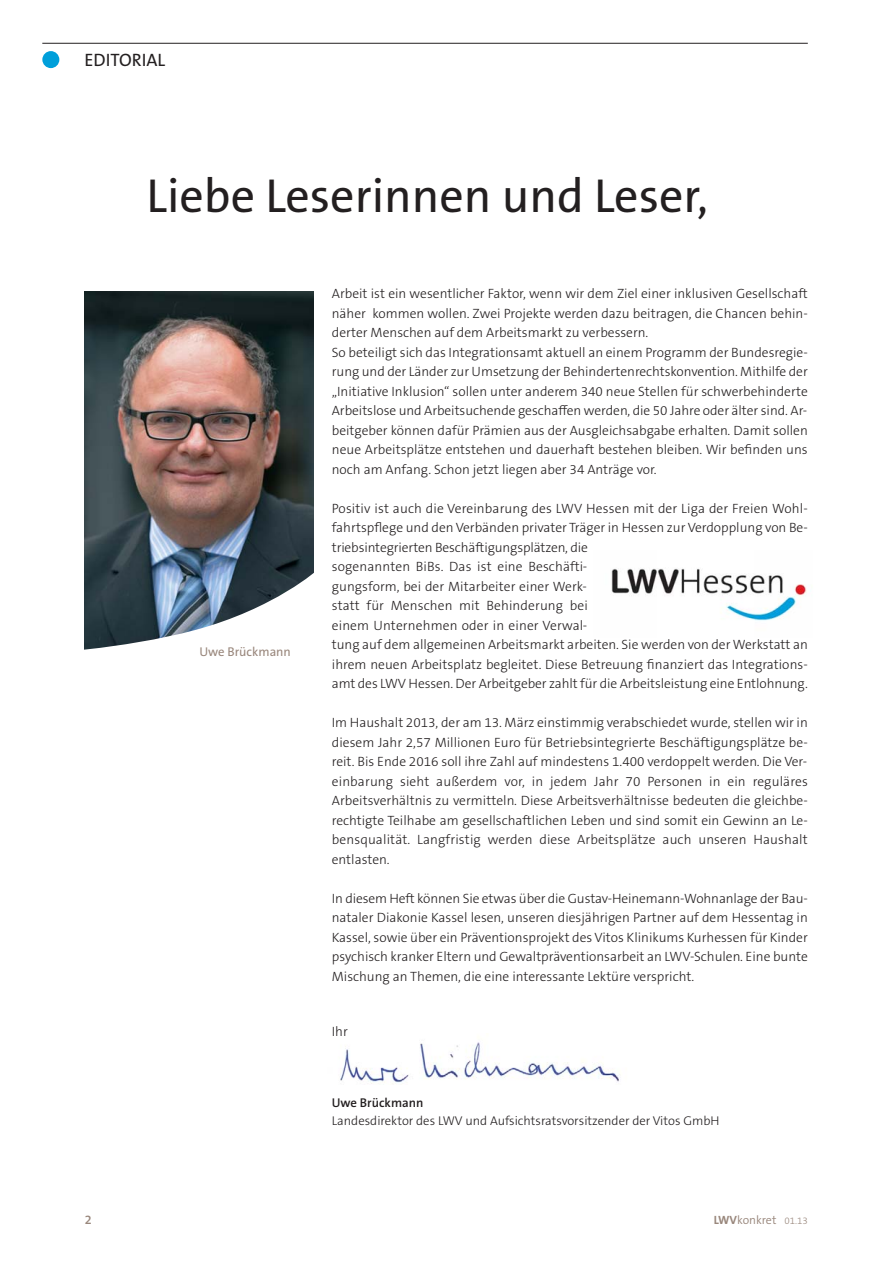
<style>
.page{position:relative;width:893px;height:1263px;background:#fff}
.page>*{position:absolute;margin:0;border:0;box-sizing:border-box;transform-origin:0 0}
.t1{font:48px "The Sans B W5 Plain";color:#231f20}
.t2{font:18px "The Sans B W5 Plain";color:#231f20}
.t3{font:300 13.5px/19.5px "The Sans B W3";color:#231f20}
.t4{font:300 12.75px "The Sans B W3";color:#231f20}
.t5{font:600 12.75px "The Sans B W6";color:#231f20}
.t6{font:12.75px "The Sans B W5 Plain";color:#99877c}
.t7{font:600 12.75px "The Sans B W6";color:#99877c}
.t8{font:300 12px "The Sans B W4";color:#99877c}
.s1{font-family:"The Sans B W7";font-weight:700}
.s2{font-family:"The Sans B W3";font-size:9.75px}
</style>
<div class="page">
<img style="left:340px;top:1042px;width:280px;height:42px">
<hr style="left:42px;top:43px;width:766px;height:1px;background:#231f20">
<div style="left:42px;top:51px;width:17px;height:17px;background:#009fda;border-radius:50%"></div>
<img style="left:611px;top:568px;width:196px;height:53px">
<img style="left:85px;top:291px;width:229px;height:278px">
<svg style="left:84px;top:569px;width:230px;height:81px"></svg>
<h2 class="t2" style="left:85px;top:53px;width:82px">EDITORIAL</h2>
<h1 class="t1" style="left:147px;top:177px;width:563px">Liebe Leserinnen und Leser,</h1>
<p class="t6" style="left:199px;top:646px;width:93px">Uwe Brückmann</p>
<p class="t3" style="left:332px;top:285px;width:478px">Arbeit ist ein wesentlicher Faktor, wenn wir dem Ziel einer inklusiven Gesellschaft näher kommen wollen. Zwei Projekte werden dazu beitragen, die Chancen behin&shy;derter Menschen auf dem Arbeitsmarkt zu verbessern.<br>So beteiligt sich das Integrationsamt aktuell an einem Programm der Bundesregie&shy;rung und der Länder zur Umsetzung der Behindertenrechtskonvention. Mithilfe der „Initiative Inklusion“ sollen unter anderem 340 neue Stellen für schwerbehinderte Arbeitslose und Arbeitsuchende geschaffen werden, die 50 Jahre oder älter sind. Ar&shy;beitgeber können dafür Prämien aus der Ausgleichsabgabe erhalten. Damit sollen neue Arbeitsplätze entstehen und dauerhaft bestehen bleiben. Wir befinden uns noch am Anfang. Schon jetzt liegen aber 34 Anträge vor.</p>
<p class="t3" style="left:332px;top:500px;width:477px">Positiv ist auch die Vereinbarung des LWV Hessen mit der Liga der Freien Wohl&shy;fahrtspflege und den Verbänden privater Träger in Hessen zur Verdopplung von Be&shy;triebsintegrierten Beschäftigungsplätzen, die<br>sogenannten BiBs. Das ist eine Beschäfti-<br>gungsform, bei der Mitarbeiter einer Werk-<br>statt für Menschen mit Behinderung bei<br>einem Unternehmen oder in einer Verwal-<br>tung auf dem allgemeinen Arbeitsmarkt arbeiten. Sie werden von der Werkstatt an ihrem neuen Arbeitsplatz begleitet. Diese Betreuung finanziert das Integrations&shy;amt des LWV Hessen. Der Arbeitgeber zahlt für die Arbeitsleistung eine Entlohnung.</p>
<p class="t3" style="left:332px;top:714px;width:477px;text-align:justify">Im Haushalt 2013, der am 13. März einstimmig verabschiedet wurde, stellen wir in diesem Jahr 2,57 Millionen Euro für Betriebsintegrierte Beschäftigungsplätze be&shy;reit. Bis Ende 2016 soll ihre Zahl auf mindestens 1.400 verdoppelt werden. Die Ver&shy;einbarung sieht außerdem vor, in jedem Jahr 70 Personen in ein reguläres Arbeits verhältnis zu vermitteln. Diese Arbeitsverhältnisse bedeuten die gleichbe&shy;rechtigte Teilhabe am gesellschaftlichen Leben und sind somit ein Gewinn an Le&shy;bensqualität. Langfristig werden diese Arbeitsplätze auch unseren Haushalt entlasten.</p>
<p class="t3" style="left:332px;top:890px;width:477px;text-align:justify">In diesem Heft können Sie etwas über die Gustav-Heinemann-Wohnanlage der Bau&shy;nataler Diakonie Kassel lesen, unseren diesjährigen Partner auf dem Hessentag in Kassel, sowie über ein Präventionsprojekt des Vitos Klinikums Kurhessen für Kinder psychisch kranker Eltern und Gewaltpräventionsarbeit an LWV-Schulen. Eine bunte Mischung an Themen, die eine interessante Lektüre verspricht.</p>
<p class="t3" style="left:332px;top:1023px;width:18px">Ihr</p>
<p class="t5" style="left:332px;top:1097px;width:93px">Uwe Brückmann</p>
<p class="t4" style="left:332px;top:1115px;width:389px">Landesdirektor des LWV und Aufsichtsratsvorsitzender der Vitos GmbH</p>
<p class="t7" style="left:85px;top:1215px;width:9px">2</p>
<p class="t8" style="left:714px;top:1216px;width:96px"><span class="s1">LWV</span>konkret <span class="s2">01.13</span></p>
</div>
